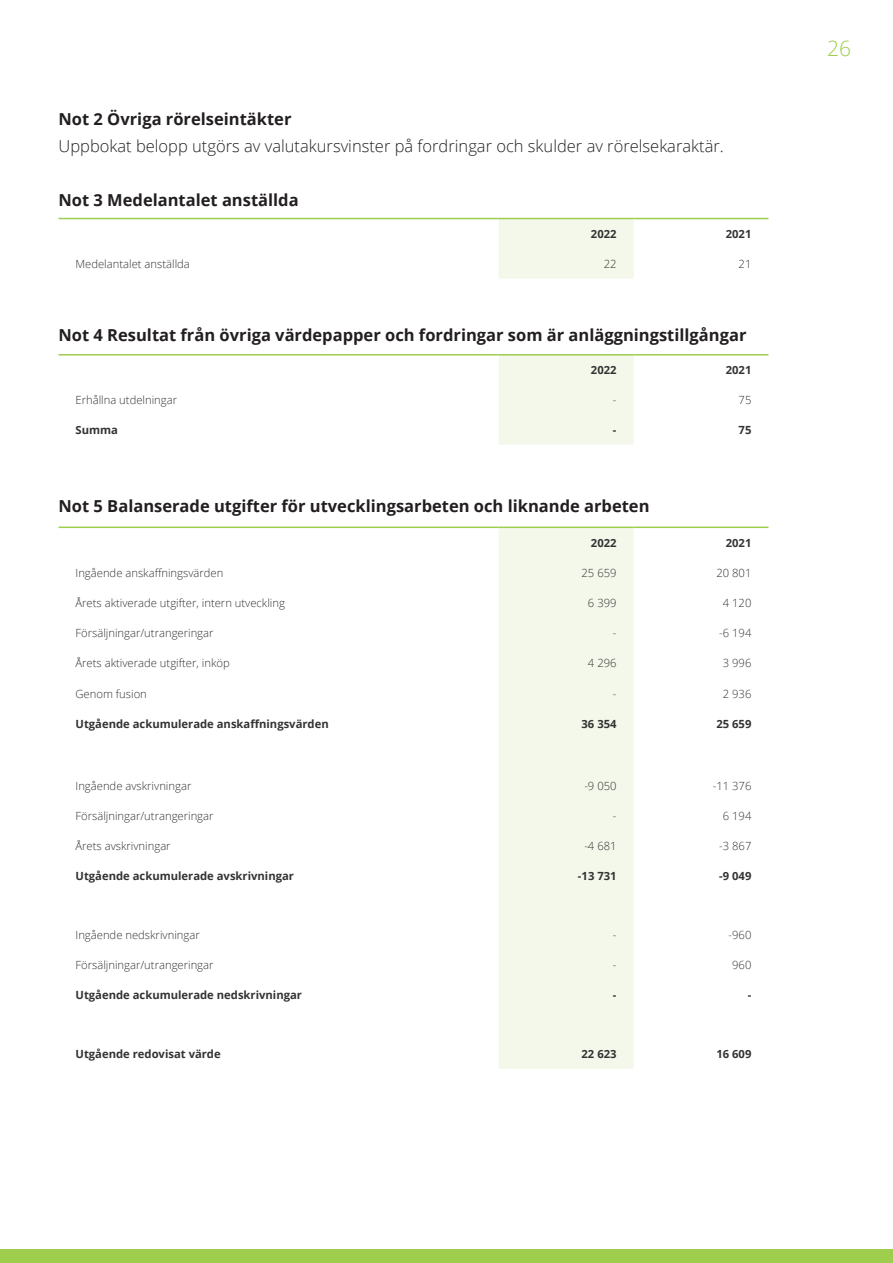
<style>
.page{position:relative;width:893px;height:1263px;background:#fff}
.page>*{position:absolute;margin:0;border:0;box-sizing:border-box;transform-origin:0 0}
.t1{font:300 21px "Open Sans";color:#9fcd4d}
.t2{font:700 16.5px "Open Sans";color:#231f20}
.t3{font:300 16.5px "Open Sans";color:#231f20}
.t4{font:300 11.25px "Open Sans";color:#323332}
.t5{font:700 11.25px "Open Sans";color:#323332}
</style>
<div class="page">
<div style="left:0;top:1249px;width:893px;height:14px;background:#9fcd4d"></div>
<div style="left:499px;top:356px;width:135px;height:89px;background:#f3f8eb"></div>
<hr style="left:58px;top:354px;width:441px;height:2px;background:#9fcd4d">
<hr style="left:499px;top:354px;width:135px;height:2px;background:#9fcd4d">
<hr style="left:634px;top:354px;width:134px;height:2px;background:#9fcd4d">
<svg style="left:58px;top:219px;width:710px;height:60px"></svg>
<hr style="left:58px;top:218px;width:441px;height:1px;background:#9fcd4d">
<hr style="left:499px;top:218px;width:135px;height:1px;background:#9fcd4d">
<hr style="left:634px;top:218px;width:134px;height:1px;background:#9fcd4d">
<svg style="left:59px;top:528px;width:709px;height:1px"></svg>
<div style="left:499px;top:528px;width:135px;height:541px;background:#f3f8eb"></div>
<hr style="left:58px;top:527px;width:441px;height:1px;background:#9fcd4d">
<hr style="left:499px;top:527px;width:135px;height:1px;background:#9fcd4d">
<hr style="left:634px;top:527px;width:134px;height:1px;background:#9fcd4d">
<p class="t2" style="left:58px;top:107px;width:234px">Not 2 Övriga rörelseintäkter</p>
<p class="t3" style="left:58px;top:134px;width:667px">Uppbokat belopp utgörs av valutakursvinster på fordringar och skulder av rörelsekaraktär.</p>
<p class="t2" style="left:58px;top:188px;width:242px">Not 3 Medelantalet anställda</p>
<p class="t5" style="left:591px;top:226px;width:27px">2022</p>
<p class="t5" style="left:726px;top:226px;width:27px">2021</p>
<p class="t4" style="left:76px;top:256px;width:116px">Medelantalet anställda</p>
<p class="t4" style="left:604px;top:256px;width:14px">22</p>
<p class="t4" style="left:739px;top:256px;width:14px">21</p>
<p class="t2" style="left:58px;top:323px;width:689px">Not 4 Resultat från övriga värdepapper och fordringar som är anläggningstillgångar</p>
<p class="t5" style="left:591px;top:362px;width:27px">2022</p>
<p class="t5" style="left:726px;top:362px;width:27px">2021</p>
<p class="t4" style="left:76px;top:392px;width:103px">Erhållna utdelningar</p>
<p class="t4" style="left:613px;top:392px;width:5px">-</p>
<p class="t4" style="left:739px;top:392px;width:14px">75</p>
<p class="t5" style="left:76px;top:422px;width:44px">Summa</p>
<p class="t5" style="left:613px;top:422px;width:5px">-</p>
<p class="t5" style="left:739px;top:422px;width:14px">75</p>
<p class="t2" style="left:58px;top:494px;width:593px">Not 5 Balanserade utgifter för utvecklingsarbeten och liknande arbeten</p>
<p class="t5" style="left:591px;top:534px;width:27px">2022</p>
<p class="t5" style="left:726px;top:534px;width:27px">2021</p>
<p class="t4" style="left:76px;top:565px;width:149px">Ingående anskaffningsvärden</p>
<p class="t4" style="left:582px;top:565px;width:37px">25 659</p>
<p class="t4" style="left:716px;top:565px;width:37px">20 801</p>
<p class="t4" style="left:76px;top:595px;width:211px">Årets aktiverade utgifter, intern utveckling</p>
<p class="t4" style="left:588px;top:595px;width:30px">6 399</p>
<p class="t4" style="left:723px;top:595px;width:30px">4 120</p>
<p class="t4" style="left:76px;top:625px;width:140px">Försäljningar/utrangeringar</p>
<p class="t4" style="left:613px;top:625px;width:5px">-</p>
<p class="t4" style="left:719px;top:625px;width:34px">-6 194</p>
<p class="t4" style="left:76px;top:655px;width:156px">Årets aktiverade utgifter, inköp</p>
<p class="t4" style="left:588px;top:655px;width:30px">4 296</p>
<p class="t4" style="left:723px;top:655px;width:30px">3 996</p>
<p class="t4" style="left:76px;top:686px;width:73px">Genom fusion</p>
<p class="t4" style="left:613px;top:686px;width:5px">-</p>
<p class="t4" style="left:723px;top:686px;width:30px">2 936</p>
<p class="t5" style="left:76px;top:716px;width:255px">Utgående ackumulerade anskaffningsvärden</p>
<p class="t5" style="left:582px;top:716px;width:37px">36 354</p>
<p class="t5" style="left:716px;top:716px;width:37px">25 659</p>
<p class="t4" style="left:76px;top:778px;width:117px">Ingående avskrivningar</p>
<p class="t4" style="left:584px;top:778px;width:34px">-9 050</p>
<p class="t4" style="left:713px;top:778px;width:40px">-11 376</p>
<p class="t4" style="left:76px;top:808px;width:140px">Försäljningar/utrangeringar</p>
<p class="t4" style="left:613px;top:808px;width:5px">-</p>
<p class="t4" style="left:723px;top:808px;width:30px">6 194</p>
<p class="t4" style="left:76px;top:838px;width:97px">Årets avskrivningar</p>
<p class="t4" style="left:584px;top:838px;width:34px">-4 681</p>
<p class="t4" style="left:719px;top:838px;width:34px">-3 867</p>
<p class="t5" style="left:76px;top:867px;width:220px">Utgående ackumulerade avskrivningar</p>
<p class="t5" style="left:578px;top:867px;width:40px">-13 731</p>
<p class="t5" style="left:719px;top:867px;width:34px">-9 049</p>
<p class="t4" style="left:76px;top:927px;width:126px">Ingående nedskrivningar</p>
<p class="t4" style="left:613px;top:927px;width:5px">-</p>
<p class="t4" style="left:728px;top:927px;width:24px">-960</p>
<p class="t4" style="left:76px;top:957px;width:140px">Försäljningar/utrangeringar</p>
<p class="t4" style="left:613px;top:957px;width:5px">-</p>
<p class="t4" style="left:732px;top:957px;width:21px">960</p>
<p class="t5" style="left:76px;top:987px;width:228px">Utgående ackumulerade nedskrivningar</p>
<p class="t5" style="left:613px;top:987px;width:5px">-</p>
<p class="t5" style="left:748px;top:987px;width:5px">-</p>
<p class="t5" style="left:76px;top:1046px;width:147px">Utgående redovisat värde</p>
<p class="t5" style="left:582px;top:1046px;width:37px">22 623</p>
<p class="t5" style="left:716px;top:1046px;width:37px">16 609</p>
<h1 class="t1" style="left:827px;top:34px;width:25px">26</h1>
</div>
